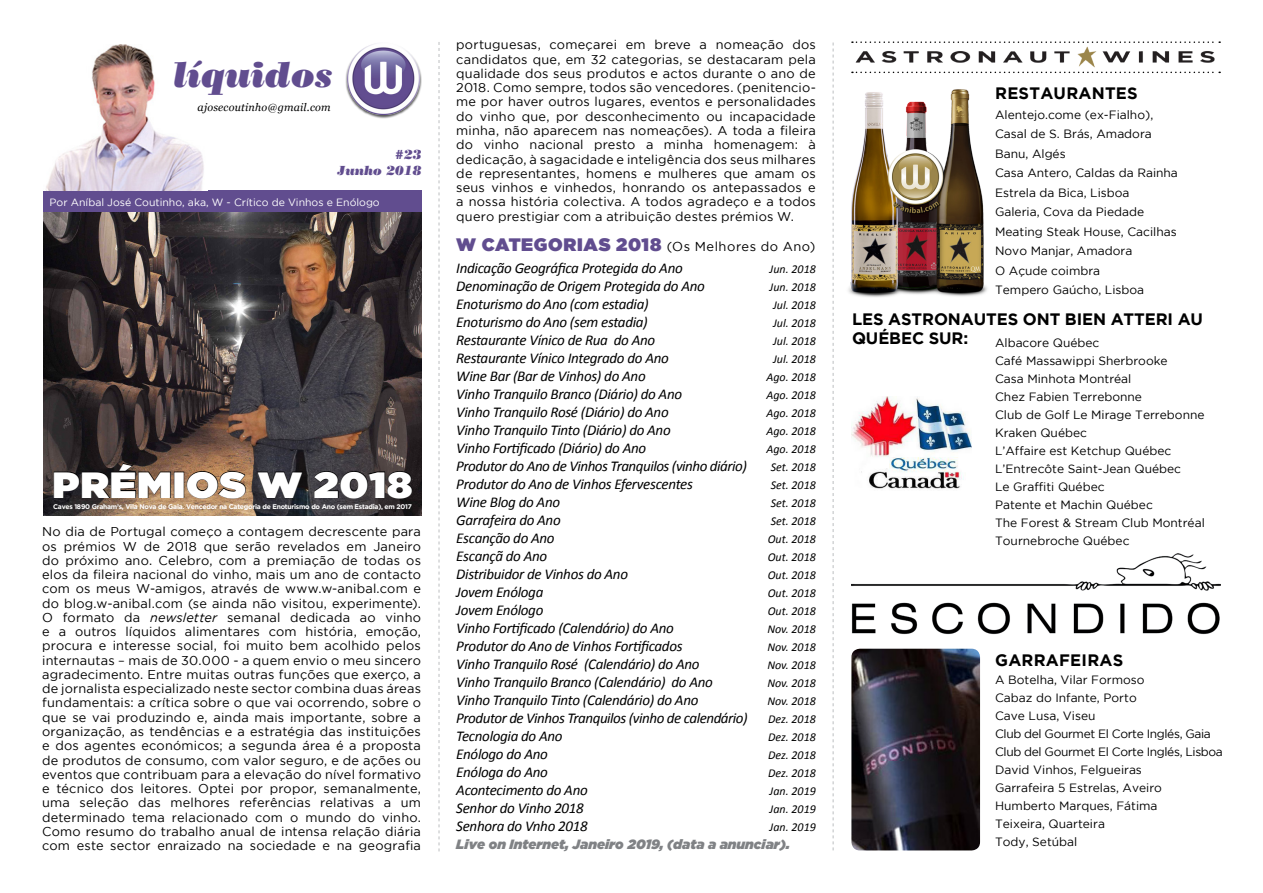
<style>
.page{position:relative;width:1263px;height:893px;background:#fff}
.page>*{position:absolute;margin:0;border:0;box-sizing:border-box;transform-origin:0 0}
.t1{font:36.3px "Gotham Ultra";letter-spacing:.02em;color:#fff;scale:1.1 1}
.t2{font:italic 36px "Bodoni Poster";color:#614d8f}
.t3{font:700 16.5px/19.5px "Gotham";letter-spacing:-.005em;color:#000}
.t4{font:700 16.5px "Gotham";letter-spacing:.015em;color:#000}
.t5{font:italic 15px/18px "Calibri";letter-spacing:-.02em;color:#000}
.t6{font:italic 900 13.5px "Gotham";color:#808285}
.t7{font:italic 13.2px/15.9px "Bodoni Poster";color:#614d8f;text-align:right}
.t8{font:12.9px "Gotham";letter-spacing:.04em;color:#000}
.t9{font:12.75px/14.2px "Gotham";letter-spacing:.015em;color:#000;text-align:justify}
.t10{font:12px/18px "Gotham";color:#000}
.t11{font:italic 12px/18px "Calibri";color:#000;text-align:center}
.t12{font:italic 10.8px "Georgia";letter-spacing:.02em;color:#000}
.t13{font:10.5px "Gotham";color:#fff}
.t14{font:700 6.75px "Gotham";letter-spacing:-.035em;color:#fff}
.s1{font-style:italic}
.s2{font-family:"Gotham Ultra";font-size:18px;color:#614d8f}
</style>
<div class="page">
<svg style="left:439px;top:42px;width:1px;height:809px"></svg>
<svg style="left:833px;top:43px;width:1px;height:807px"></svg>
<div style="left:43px;top:191px;width:379px;height:22px;background:#614d8f"></div>
<div style="left:345px;top:42px;width:76px;height:77px;background:#000;opacity:.65"></div>
<img style="left:347px;top:42px;width:73px;height:72px">
<img style="left:46px;top:44px;width:158px;height:147px">
<img style="left:43px;top:213px;width:379px;height:303px">
<svg style="left:53px;top:463px;width:118px;height:35px;background:#493a31"></svg>
<div style="left:174px;top:472px;width:10px;height:25px;border:1px solid #000"></div>
<svg style="left:186px;top:471px;width:60px;height:28px;background:#9a7351"></svg>
<svg style="left:257px;top:471px;width:46px;height:27px"></svg>
<svg style="left:314px;top:471px;width:99px;height:28px;background:#353133"></svg>
<img style="left:851px;top:649px;width:129px;height:201px">
<img style="left:851px;top:553px;width:369px;height:82px">
<img style="left:848px;top:89px;width:139px;height:208px">
<img style="left:855px;top:46px;width:360px;height:22px">
<svg style="left:852px;top:72px;width:368px;height:1px"></svg>
<svg style="left:852px;top:41px;width:368px;height:2px"></svg>
<img style="left:851px;top:396px;width:121px;height:93px">
<h2 class="t2" style="left:173px;top:53px;width:162px">líquidos</h2>
<p class="t12" style="left:198px;top:100px;width:135px">ajosecoutinho@gmail.com</p>
<p class="t7" style="left:337px;top:147px;width:86px">#23<br>Junho 2018</p>
<p class="t13" style="left:50px;top:196px;width:332px">Por Aníbal José Coutinho, aka, W - Crítico de Vinhos e Enólogo</p>
<h1 class="t1" style="left:53px;top:464px;width:328px">PRÉMIOS W 2018</h1>
<p class="t14" style="left:53px;top:502px;width:360px">Caves 1890 Graham’s, Vila Nova de Gaia. Vencedor na Categoria de Enoturismo do Ano (sem Estadia), em 2017</p>
<p class="t9" style="left:42px;top:525px;width:380px">No dia de Portugal começo a contagem decrescente para os prémios W de 2018 que serão revelados em Janeiro do próximo ano. Celebro, com a premiação de todas os elos da fileira nacional do vinho, mais um ano de contacto com os meus W-amigos, através de www.w-anibal.com e do blog.w-anibal.com (se ainda não visitou, experimente).<br>O formato da <span class="s1">newsletter</span> semanal dedicada ao vinho e a outros líquidos alimentares com história, emoção, procura e interesse social, foi muito bem acolhido pelos internautas – mais de 30.000 - a quem envio o meu sincero agradecimento. Entre muitas outras funções que exerço, a de jornalista especializado neste sector combina duas áreas fundamentais: a crítica sobre o que vai ocorrendo, sobre o que se vai produzindo e, ainda mais importante, sobre a organização, as tendências e a estratégia das instituições e dos agentes económicos; a segunda área é a proposta de produtos de consumo, com valor seguro, e de ações ou eventos que contribuam para a elevação do nível formativo e técnico dos leitores. Optei por propor, semanalmente, uma seleção das melhores referências relativas a um determinado tema relacionado com o mundo do vinho.<br>Como resumo do trabalho anual de intensa relação diária com este sector enraizado na sociedade e na geografia</p>
<p class="t9" style="left:456px;top:38px;width:361px">portuguesas, começarei em breve a nomeação dos candidatos que, em 32 categorias, se destacaram pela qualidade dos seus produtos e actos durante o ano de 2018. Como sempre, todos são vencedores. (penitencio&shy;me por haver outros lugares, eventos e personalidades do vinho que, por desconhecimento ou incapacidade minha, não aparecem nas nomeações). A toda a fileira do vinho nacional presto a minha homenagem: à dedicação, à sagacidade e inteligência dos seus milhares de representantes, homens e mulheres que amam os seus vinhos e vinhedos, honrando os antepassados e a nossa história colectiva. A todos agradeço e a todos quero prestigiar com a atribuição destes prémios W.</p>
<p class="t8" style="left:456px;top:240px;width:361px"><span class="s2">W CATEGORIAS 2018</span> (Os Melhores do Ano)</p>
<p class="t5" style="left:456px;top:258px;width:293px">Indicação Geográfica Protegida do Ano<br>Denominação de Origem Protegida do Ano<br>Enoturismo do Ano (com estadia)<br>Enoturismo do Ano (sem estadia)<br>Restaurante Vínico de Rua do Ano<br>Restaurante Vínico Integrado do Ano<br>Wine Bar (Bar de Vinhos) do Ano<br>Vinho Tranquilo Branco (Diário) do Ano<br>Vinho Tranquilo Rosé (Diário) do Ano<br>Vinho Tranquilo Tinto (Diário) do Ano<br>Vinho Fortificado (Diário) do Ano<br>Produtor do Ano de Vinhos Tranquilos (vinho diário)<br>Produtor do Ano de Vinhos Efervescentes<br>Wine Blog do Ano<br>Garrafeira do Ano<br>Escanção do Ano<br>Escançã do Ano<br>Distribuidor de Vinhos do Ano<br>Jovem Enóloga<br>Jovem Enólogo<br>Vinho Fortificado (Calendário) do Ano<br>Produtor do Ano de Vinhos Fortificados<br>Vinho Tranquilo Rosé (Calendário) do Ano<br>Vinho Tranquilo Branco (Calendário) do Ano<br>Vinho Tranquilo Tinto (Calendário) do Ano<br>Produtor de Vinhos Tranquilos (vinho de calendário)<br>Tecnologia do Ano<br>Enólogo do Ano<br>Enóloga do Ano<br>Acontecimento do Ano<br>Senhor do Vinho 2018<br>Senhora do Vnho 2018</p>
<p class="t11" style="left:766px;top:260px;width:51px">Jun. 2018<br>Jun. 2018<br>Jul. 2018<br>Jul. 2018<br>Jul. 2018<br>Jul. 2018<br>Ago. 2018<br>Ago. 2018<br>Ago. 2018<br>Ago. 2018<br>Ago. 2018<br>Set. 2018<br>Set. 2018<br>Set. 2018<br>Set. 2018<br>Out. 2018<br>Out. 2018<br>Out. 2018<br>Out. 2018<br>Out. 2018<br>Nov. 2018<br>Nov. 2018<br>Nov. 2018<br>Nov. 2018<br>Nov. 2018<br>Dez. 2018<br>Dez. 2018<br>Dez. 2018<br>Dez. 2018<br>Jan. 2019<br>Jan. 2019<br>Jan. 2019</p>
<p class="t6" style="left:456px;top:837px;width:335px">Live on Internet, Janeiro 2019, (data a anunciar).</p>
<p class="t4" style="left:995px;top:84px;width:144px">Restaurantes</p>
<p class="t10" style="left:995px;top:104px;width:184px;line-height:19.5px">Alentejo.come (ex-Fialho),<br>Casal de S. Brás, Amadora<br>Banu, Algés<br>Casa Antero, Caldas da Rainha<br>Estrela da Bica, Lisboa<br>Galeria, Cova da Piedade<br>Meating Steak House, Cacilhas<br>Novo Manjar, Amadora<br>O Açude coimbra<br>Tempero Gaúcho, Lisboa</p>
<p class="t3" style="left:852px;top:309px;width:353px">Les Astronautes ont bien atteri au<br>Québec sur:</p>
<p class="t10" style="left:995px;top:333px;width:211px">Albacore Québec<br>Café Massawippi Sherbrooke<br>Casa Minhota Montréal<br>Chez Fabien Terrebonne<br>Club de Golf Le Mirage Terrebonne<br>Kraken Québec<br>L’Affaire est Ketchup Québec<br>L’Entrecôte Saint-Jean Québec<br>Le Graffiti Québec<br>Patente et Machin Québec<br>The Forest &amp; Stream Club Montréal<br>Tournebroche Québec</p>
<p class="t4" style="left:995px;top:651px;width:130px">Garrafeiras</p>
<p class="t10" style="left:995px;top:671px;width:229px">A Botelha, Vilar Formoso<br>Cabaz do Infante, Porto<br>Cave Lusa, Viseu<br>Club del Gourmet El Corte Inglés, Gaia<br>Club del Gourmet El Corte Inglés, Lisboa<br>David Vinhos, Felgueiras<br>Garrafeira 5 Estrelas, Aveiro<br>Humberto Marques, Fátima<br>Teixeira, Quarteira<br>Tody, Setúbal</p>
</div>
